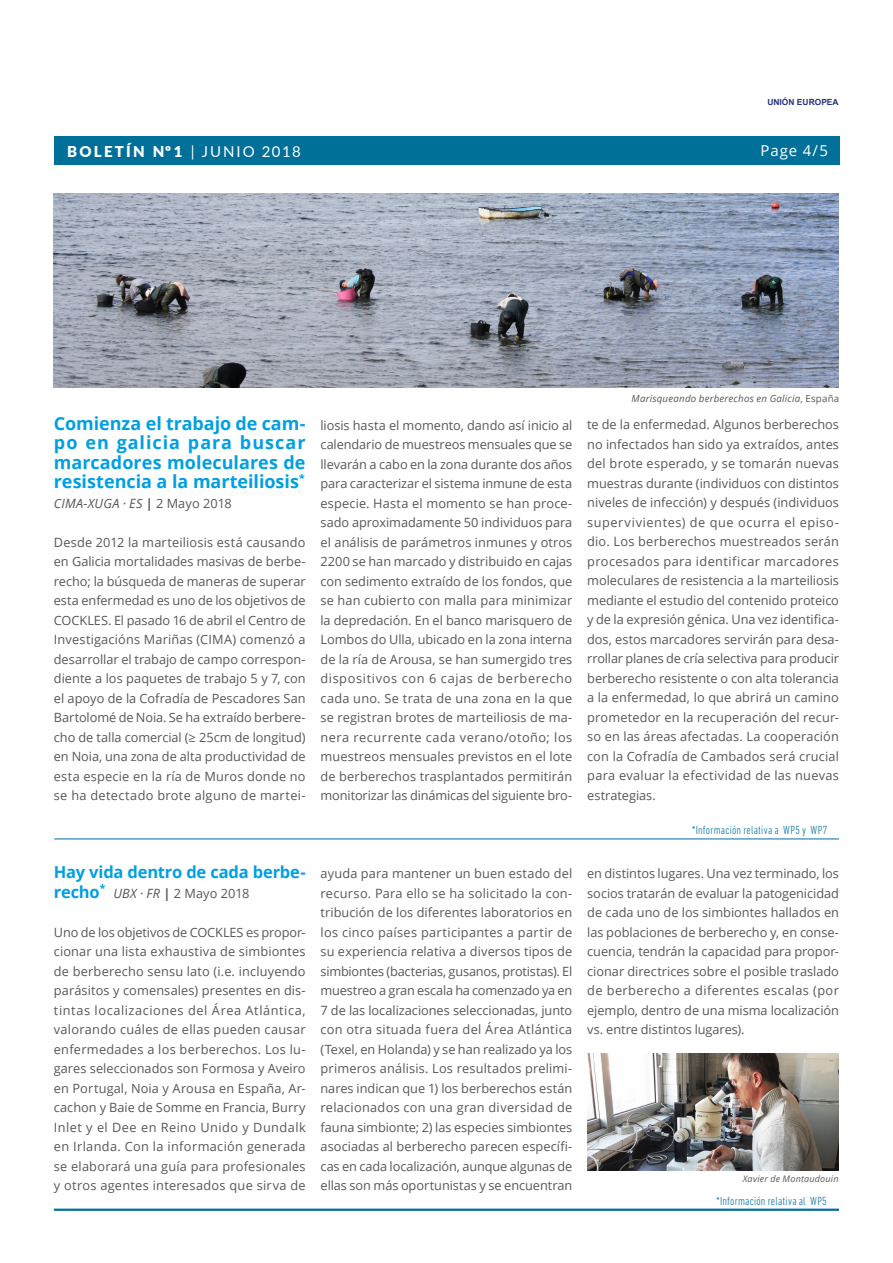
<style>
.page{position:relative;width:893px;height:1263px;background:#fff}
.page>*{position:absolute;margin:0;border:0;box-sizing:border-box;transform-origin:0 0}
.t1{font:700 18px/19.5px "Open Sans";color:#009fe3;text-align:justify}
.t2{font:700 16.5px "Open Sans";letter-spacing:-.015em;color:#009fe3}
.t3{font:900 15px "Lato";letter-spacing:.15em;color:#fff}
.t4{font:15px "Open Sans";color:#fff}
.t5{font:12.75px/19.5px "Open Sans";letter-spacing:.01em;color:#575756;text-align:justify}
.t6{font:italic 12.75px "Open Sans";letter-spacing:.015em;color:#575756}
.t7{font:300 condensed 12px "DIN Next LT Pro";letter-spacing:.02em;color:#007099}
.t8{font:italic 9.75px "Open Sans";letter-spacing:.02em;color:#575756}
.t9{font:italic 9px "Open Sans";letter-spacing:.025em;color:#575756}
.t10{font:700 8.4px "Arial";color:#28337d}
.s1{font-weight:400}
.s2{font-weight:700;font-style:normal}
.s3{font-style:normal}
.s4{font-weight:700;font-size:16.5px;color:#009fe3}
.s5{font-style:italic}
.s6{font-weight:700}
</style>
<div class="page">
<div style="left:54px;top:137px;width:785px;height:28px;background:#007099"></div>
<img style="left:54px;top:194px;width:785px;height:193px">
<hr style="left:54px;top:838px;width:785px;height:1px;background:#007099">
<img style="left:587px;top:1054px;width:252px;height:116px">
<hr style="left:54px;top:1208px;width:785px;height:3px;background:#007099">
<p class="t10" style="left:767px;top:97px;width:73px">UNIÓN EUROPEA</p>
<p class="t3" style="left:67px;top:140px;width:235px">BOLETÍN Nº1 <span class="s1">| JUNIO 2018</span></p>
<p class="t4" style="left:760px;top:140px;width:69px">Page 4/5</p>
<h1 class="t1" style="left:54px;top:413px;width:253px">Comienza el trabajo de cam&shy;po en galicia para buscar marcadores moleculares de resistencia a la marteiliosis<sup>*</sup></h1>
<p class="t6" style="left:54px;top:494px;width:180px">CIMA-XUGA · ES <span class="s2">|</span> <span class="s3">2 Mayo 2018</span></p>
<p class="t5" style="left:54px;top:532px;width:253px">Desde 2012 la marteiliosis está causando en Galicia mortalidades masivas de berbe&shy;recho; la búsqueda de maneras de superar esta enfermedad es uno de los objetivos de COCKLES. El pasado 16 de abril el Centro de Investigacións Mariñas (CIMA) comenzó a desarrollar el trabajo de campo correspon&shy;diente a los paquetes de trabajo 5 y 7, con el apoyo de la Cofradía de Pescadores San Bartolomé de Noia. Se ha extraído berbere&shy;cho de talla comercial (≥ 25cm de longitud) en Noia, una zona de alta productividad de esta especie en la ría de Muros donde no se ha detectado brote alguno de martei-</p>
<p class="t2" style="left:54px;top:860px;width:253px">Hay vida dentro de cada berbe-</p>
<p class="t5" style="left:54px;top:883px;width:197px"><span class="s4">recho</span><sup>*</sup> <span class="s5">UBX · FR</span> <span class="s6">|</span> 2 Mayo 2018</p>
<p class="t5" style="left:54px;top:922px;width:253px">Uno de los objetivos de COCKLES es propor&shy;cionar una lista exhaustiva de simbiontes de berberecho sensu lato (i.e. incluyendo parásitos y comensales) presentes en dis&shy;tintas localizaciones del Área Atlántica, valorando cuáles de ellas pueden causar enfermedades a los berberechos. Los lu&shy;gares seleccionados son Formosa y Aveiro en Portugal, Noia y Arousa en España, Ar&shy;cachon y Baie de Somme en Francia, Burry Inlet y el Dee en Reino Unido y Dundalk en Irlanda. Con la información generada se elaborará una guía para profesionales y otros agentes interesados que sirva de</p>
<p class="t8" style="left:632px;top:391px;width:209px">Marisqueando berberechos en Galicia<span class="s3">, España</span></p>
<p class="t5" style="left:320px;top:415px;width:253px">liosis hasta el momento, dando así inicio al calendario de muestreos mensuales que se llevarán a cabo en la zona durante dos años para caracterizar el sistema inmune de esta especie. Hasta el momento se han proce&shy;sado aproximadamente 50 individuos para el análisis de parámetros inmunes y otros 2200 se han marcado y distribuido en cajas con sedimento extraído de los fondos, que se han cubierto con malla para minimizar la depredación. En el banco marisquero de Lombos do Ulla, ubicado en la zona interna de la ría de Arousa, se han sumergido tres dispositivos con 6 cajas de berberecho cada uno. Se trata de una zona en la que se registran brotes de marteiliosis de ma&shy;nera recurrente cada verano/otoño; los muestreos mensuales previstos en el lote de berberechos trasplantados permitirán monitorizar las dinámicas del siguiente bro-</p>
<p class="t5" style="left:587px;top:415px;width:253px">te de la enfermedad. Algunos berberechos no infectados han sido ya extraídos, antes del brote esperado, y se tomarán nuevas muestras durante (individuos con distintos niveles de infección) y después (individuos supervivientes) de que ocurra el episo&shy;dio. Los berberechos muestreados serán procesados para identificar marcadores moleculares de resistencia a la marteiliosis mediante el estudio del contenido proteico y de la expresión génica. Una vez identifica&shy;dos, estos marcadores servirán para desa&shy;rrollar planes de cría selectiva para producir berberecho resistente o con alta tolerancia a la enfermedad, lo que abrirá un camino prometedor en la recuperación del recur&shy;so en las áreas afectadas. La cooperación con la Cofradía de Cambados será crucial para evaluar la efectividad de las nuevas estrategias.</p>
<p class="t7" style="left:692px;top:823px;width:137px">*Información relativa a WP5 y WP7</p>
<p class="t5" style="left:321px;top:863px;width:253px">ayuda para mantener un buen estado del recurso. Para ello se ha solicitado la con&shy;tribución de los diferentes laboratorios en los cinco países participantes a partir de su experiencia relativa a diversos tipos de simbiontes (bacterias, gusanos, protistas). El muestreo a gran escala ha comenzado ya en 7 de las localizaciones seleccionadas, junto con otra situada fuera del Área Atlántica (Texel, en Holanda) y se han realizado ya los primeros análisis. Los resultados prelimi&shy;nares indican que 1) los berberechos están relacionados con una gran diversidad de fauna simbionte; 2) las especies simbiontes asociadas al berberecho parecen específi&shy;cas en cada localización, aunque algunas de ellas son más oportunistas y se encuentran</p>
<p class="t5" style="left:587px;top:863px;width:253px">en distintos lugares. Una vez terminado, los socios tratarán de evaluar la patogenicidad de cada uno de los simbiontes hallados en las poblaciones de berberecho y, en conse&shy;cuencia, tendrán la capacidad para propor&shy;cionar directrices sobre el posible traslado de berberecho a diferentes escalas (por ejemplo, dentro de una misma localización vs. entre distintos lugares).</p>
<p class="t9" style="left:743px;top:1172px;width:97px">Xavier de Montaudouin</p>
<p class="t7" style="left:716px;top:1194px;width:112px">*Información relativa al WP5</p>
</div>
